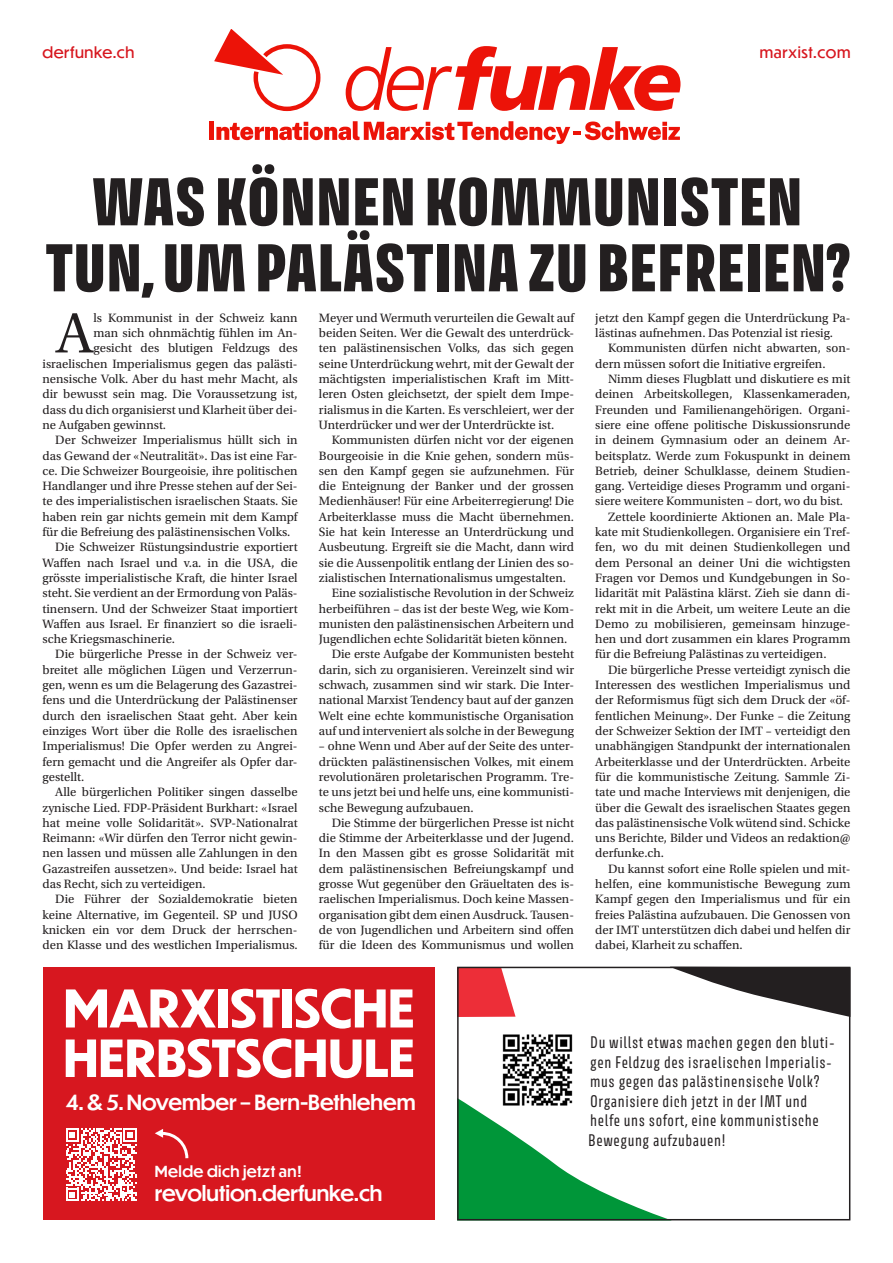
<style>
.page{position:relative;width:893px;height:1263px;background:#fff}
.page>*{position:absolute;margin:0;border:0;box-sizing:border-box;transform-origin:0 0}
.t1{font:700 83.7px "Arial";letter-spacing:.51em;color:#000}
.t2{font:60px/66px "Avory I Latn Bl";letter-spacing:.01em;color:#231f20;text-align:center}
.t3{font:59.55px "Utopia Std";color:#231f20}
.t4{font:700 51px "Dunbar Tall";color:#fff}
.t5{font:700 50.25px "Dunbar Tall";color:#fff}
.t6{font:500 20.55px "Dunbar Tall";color:#fff}
.t7{font:15px/19.5px "Avory I Latn";letter-spacing:.04em;color:#231f20}
.t8{font:15px "Dunbar Tall";letter-spacing:.04em;color:#d7171f}
.t9{font:500 15px "Dunbar Tall";letter-spacing:.03em;color:#fff}
.t10{font:12.75px/15.3px "Utopia Std";color:#231f20;text-align:justify}
</style>
<div class="page">
<div style="left:43px;top:967px;width:392px;height:253px;background:#d7171f"></div>
<svg style="left:346px;top:46px;width:334px;height:65px"></svg>
<div style="left:254px;top:44px;width:66px;height:67px;border:4px solid #ec1308;border-radius:50%"></div>
<svg style="left:214px;top:29px;width:80px;height:51px"></svg>
<div style="left:209px;top:122px;width:5px;height:18px;background:#ec1308"></div>
<svg style="left:216px;top:121px;width:464px;height:23px"></svg>
<svg style="left:678px;top:970px;width:169px;height:47px"></svg>
<svg style="left:460px;top:1099px;width:202px;height:118px"></svg>
<svg style="left:460px;top:970px;width:55px;height:47px;background:#ef464f"></svg>
<div style="left:457px;top:967px;width:393px;height:253px;border:2px solid #231f20"></div>
<img style="left:502px;top:1034px;width:71px;height:72px">
<svg style="left:66px;top:1128px;width:71px;height:73px"></svg>
<svg style="left:155px;top:1129px;width:34px;height:30px"></svg>
<p class="t8" style="left:43px;top:42px;width:93px">derfunke.ch</p>
<p class="t8" style="left:760px;top:42px;width:92px">marxist.com</p>
<p class="t2" style="left:46px;top:169px;width:806px">WAS KÖNNEN KOMMUNISTEN<br>TUN, UM PALÄSTINA ZU BEFREIEN?</p>
<p class="t1" style="left:254px;top:247px;width:635px">derfunke</p>
<p class="t3" style="left:56px;top:301px;width:39px">A</p>
<p class="t10" style="left:94px;top:310px;width:206px">ls Kommunist in der Schweiz kann</p>
<p class="t10" style="left:319px;top:310px;width:257px">Meyer und Wermuth verurteilen die Gewalt auf beiden Seiten. Wer die Gewalt des unterdrück&shy;ten palästinensischen Volks, das sich gegen seine Unterdrückung wehrt, mit der Gewalt der mächtigsten imperialistischen Kraft im Mitt&shy;leren Osten gleichsetzt, der spielt dem Impe&shy;rialismus in die Karten. Es verschleiert, wer der Unterdrücker und wer der Unterdrückte ist.</p>
<p class="t10" style="left:319px;top:433px;width:257px;text-indent:13px">Kommunisten dürfen nicht vor der eigenen Bourgeoisie in die Knie gehen, sondern müs&shy;sen den Kampf gegen sie aufzunehmen. Für die Enteignung der Banker und der grossen Medienhäuser! Für eine Arbeiterregierung! Die Arbeiterklasse muss die Macht übernehmen.<br>Sie hat kein Interesse an Unterdrückung und Ausbeutung. Ergreift sie die Macht, dann wird sie die Aussenpolitik entlang der Linien des so&shy;zialistischen Internationalismus umgestalten.</p>
<p class="t10" style="left:319px;top:586px;width:257px;text-indent:13px">Eine sozialistische Revolution in der Schweiz herbeiführen – das ist der beste Weg, wie Kom&shy;munisten den palästinensischen Arbeitern und Jugendlichen echte Solidarität bieten können.</p>
<p class="t10" style="left:319px;top:647px;width:257px;text-indent:13px">Die erste Aufgabe der Kommunisten besteht darin, sich zu organisieren. Vereinzelt sind wir schwach, zusammen sind wir stark. Die Inter&shy;national Marxist Tendency baut auf der ganzen Welt eine echte kommunistische Organisation auf und interveniert als solche in der Bewegung</p>
<p class="t10" style="left:319px;top:739px;width:257px">– ohne Wenn und Aber auf der Seite des unter&shy;drückten palästinensischen Volkes, mit einem revolutionären proletarischen Programm. Tre&shy;te uns jetzt bei und helfe uns, eine kommunisti&shy;sche Bewegung aufzubauen.</p>
<p class="t10" style="left:319px;top:815px;width:257px;text-indent:13px">Die Stimme der bürgerlichen Presse ist nicht die Stimme der Arbeiterklasse und der Jugend.<br>In den Massen gibt es grosse Solidarität mit dem palästinensischen Befreiungskampf und grosse Wut gegenüber den Gräueltaten des is&shy;raelischen Imperialismus. Doch keine Massen&shy;organisation gibt dem einen Ausdruck. Tausen&shy;de von Jugendlichen und Arbeitern sind offen für die Ideen des Kommunismus und wollen</p>
<p class="t10" style="left:595px;top:310px;width:257px">jetzt den Kampf gegen die Unterdrückung Pa&shy;lästinas aufnehmen. Das Potenzial ist riesig.</p>
<p class="t10" style="left:595px;top:341px;width:257px;text-indent:13px">Kommunisten dürfen nicht abwarten, son&shy;dern müssen sofort die Initiative ergreifen.</p>
<p class="t10" style="left:595px;top:371px;width:257px;text-indent:13px">Nimm dieses Flugblatt und diskutiere es mit deinen Arbeitskollegen, Klassenkameraden, Freunden und Familienangehörigen. Organi&shy;siere eine offene politische Diskussionsrunde in deinem Gymnasium oder an deinem Ar&shy;beitsplatz. Werde zum Fokuspunkt in deinem Betrieb, deiner Schulklasse, deinem Studien&shy;gang. Verteidige dieses Programm und organi&shy;siere weitere Kommunisten – dort, wo du bist.</p>
<p class="t10" style="left:595px;top:509px;width:257px;text-indent:13px">Zettele koordinierte Aktionen an. Male Pla&shy;kate mit Studienkollegen. Organisiere ein Tref&shy;fen, wo du mit deinen Studienkollegen und dem Personal an deiner Uni die wichtigsten Fragen vor Demos und Kundgebungen in So&shy;lidarität mit Palästina klärst. Zieh sie dann di&shy;rekt mit in die Arbeit, um weitere Leute an die Demo zu mobilisieren, gemeinsam hinzuge&shy;hen und dort zusammen ein klares Programm für die Befreiung Palästinas zu verteidigen.</p>
<p class="t10" style="left:595px;top:662px;width:257px;text-indent:13px">Die bürgerliche Presse verteidigt zynisch die Interessen des westlichen Imperialismus und der Reformismus fügt sich dem Druck der «öf&shy;fentlichen Meinung». Der Funke – die Zeitung der Schweizer Sektion der IMT – verteidigt den unabhängigen Standpunkt der internationalen Arbeiterklasse und der Unterdrückten. Arbeite für die kommunistische Zeitung. Sammle Zi&shy;tate und mache Interviews mit denjenigen, die über die Gewalt des israelischen Staates gegen das palästinensische Volk wütend sind. Schicke uns Berichte, Bilder und Videos an redaktion@ derfunke.ch.</p>
<p class="t10" style="left:595px;top:861px;width:257px;text-indent:13px">Du kannst sofort eine Rolle spielen und mit&shy;helfen, eine kommunistische Bewegung zum Kampf gegen den Imperialismus und für ein freies Palästina aufzubauen. Die Genossen von der IMT unterstützen dich dabei und helfen dir dabei, Klarheit zu schaffen.</p>
<p class="t10" style="left:94px;top:326px;width:206px">man sich ohnmächtig fühlen im An-</p>
<p class="t10" style="left:94px;top:341px;width:206px">gesicht des blutigen Feldzugs des</p>
<p class="t10" style="left:43px;top:356px;width:257px">israelischen Imperialismus gegen das palästi-</p>
<p class="t10" style="left:43px;top:371px;width:257px">nensische Volk. Aber du hast mehr Macht, als</p>
<p class="t10" style="left:43px;top:387px;width:257px">dir bewusst sein mag. Die Voraussetzung ist,</p>
<p class="t10" style="left:43px;top:402px;width:257px">dass du dich organisierst und Klarheit über dei-</p>
<p class="t10" style="left:43px;top:417px;width:125px">ne Aufgaben gewinnst.</p>
<p class="t10" style="left:43px;top:433px;width:257px;text-indent:13px">Der Schweizer Imperialismus hüllt sich in das Gewand der «Neutralität». Das ist eine Far&shy;ce. Die Schweizer Bourgeoisie, ihre politischen Handlanger und ihre Presse stehen auf der Sei&shy;te des imperialistischen israelischen Staats. Sie haben rein gar nichts gemein mit dem Kampf für die Befreiung des palästinensischen Volks.</p>
<p class="t10" style="left:43px;top:540px;width:257px;text-indent:13px">Die Schweizer Rüstungsindustrie exportiert Waffen nach Israel und v.a. in die USA, die grösste imperialistische Kraft, die hinter Israel steht. Sie verdient an der Ermordung von Paläs&shy;tinensern. Und der Schweizer Staat importiert Waffen aus Israel. Er finanziert so die israeli&shy;sche Kriegsmaschinerie.</p>
<p class="t10" style="left:43px;top:647px;width:257px;text-indent:13px">Die bürgerliche Presse in der Schweiz ver&shy;breitet alle möglichen Lügen und Verzerrun&shy;gen, wenn es um die Belagerung des Gazastrei&shy;fens und die Unterdrückung der Palästinenser durch den israelischen Staat geht. Aber kein einziges Wort über die Rolle des israelischen Imperialismus! Die Opfer werden zu Angrei&shy;fern gemacht und die Angreifer als Opfer dar&shy;gestellt.</p>
<p class="t10" style="left:43px;top:785px;width:257px;text-indent:13px">Alle bürgerlichen Politiker singen dasselbe zynische Lied. FDP-Präsident Burkhart: «Israel hat meine volle Solidarität». SVP-Nationalrat Reimann: «Wir dürfen den Terror nicht gewin&shy;nen lassen und müssen alle Zahlungen in den Gazastreifen aussetzen». Und beide: Israel hat das Recht, sich zu verteidigen.</p>
<p class="t10" style="left:43px;top:892px;width:257px;text-indent:13px">Die Führer der Sozialdemokratie bieten keine Alternative, im Gegenteil. SP und JUSO knicken ein vor dem Druck der herrschen&shy;den Klasse und des westlichen Imperialismus.</p>
<p class="t4" style="left:64px;top:971px;width:353px">MARXISTISCHE</p>
<p class="t5" style="left:63px;top:1021px;width:353px">HERBSTSCHULE</p>
<p class="t6" style="left:66px;top:1087px;width:351px">4. &amp; 5. November – Bern-Bethlehem</p>
<p class="t9" style="left:155px;top:1161px;width:149px">Melde dich jetzt an!</p>
<p class="t6" style="left:155px;top:1179px;width:229px">revolution.derfunke.ch</p>
<p class="t7" style="left:588px;top:1033px;width:248px">Du willst etwas machen gegen den bluti&shy;gen Feldzug des israelischen Imperialis&shy;mus gegen das palästinensische Volk?<br>Organisiere dich jetzt in der IMT und helfe uns sofort, eine kommunistische Bewegung aufzubauen!</p>
</div>
